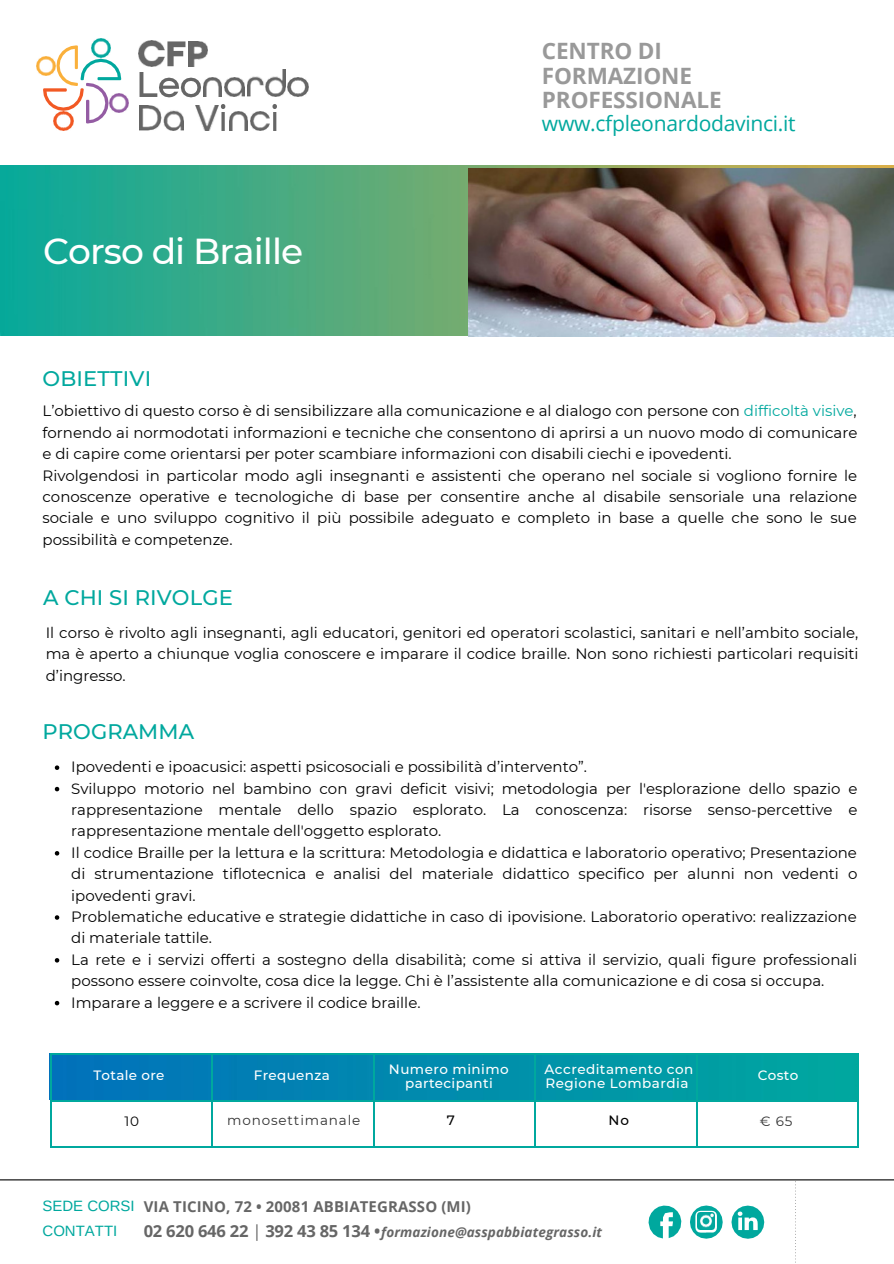
<style>
.page{position:relative;width:894px;height:1264px;background:#fff}
.page>*{position:absolute;margin:0;border:0;box-sizing:border-box;transform-origin:0 0}
.t1{font:500 36px "Montserrat";letter-spacing:-.025em;color:#fff}
.t2{font:700 22.5px/24.8px "Open Sans";letter-spacing:-.005em;color:#999}
.t3{font:500 21px "Montserrat";letter-spacing:.005em;color:#00a89e}
.t4{font:21px "Open Sans";letter-spacing:-.015em;color:#00a89e}
.t5{font:700 16.5px "Open Sans";letter-spacing:-.015em;color:#666}
.t6{font:15px/21.5px "Montserrat";color:#000;text-align:justify}
.t7{font:700 15px "Open Sans";letter-spacing:.01em;color:#666}
.t8{font:15px/24.8px "Arimo";color:#00a89e}
.t9{font:500 13.5px/14.7px "Montserrat";letter-spacing:.035em;color:#fff}
.t10{font:italic 700 13.5px "Open Sans";letter-spacing:.01em;color:#666}
.t11{font:13.5px "Montserrat";letter-spacing:.065em;color:#333}
.t12{font:500 13.5px "Montserrat";color:#000}
.t13{font:13.5px "Montserrat";color:#000}
.s1{color:#00a89e}
.s2{font-weight:400}
</style>
<div class="page">
<svg style="left:167px;top:41px;width:18px;height:25px"></svg>
<svg style="left:139px;top:72px;width:62px;height:25px"></svg>
<svg style="left:43px;top:45px;width:78px;height:78px"></svg>
<svg style="left:221px;top:104px;width:4px;height:27px"></svg>
<svg style="left:272px;top:104px;width:5px;height:27px"></svg>
<img style="left:91px;top:38px;width:19px;height:20px">
<img style="left:138px;top:41px;width:26px;height:26px">
<img style="left:188px;top:41px;width:20px;height:25px">
<img style="left:36px;top:56px;width:19px;height:19px">
<img style="left:248px;top:70px;width:37px;height:27px">
<img style="left:203px;top:77px;width:18px;height:20px">
<img style="left:224px;top:77px;width:21px;height:20px">
<img style="left:288px;top:77px;width:20px;height:20px">
<img style="left:109px;top:94px;width:19px;height:19px">
<img style="left:54px;top:111px;width:19px;height:19px">
<img style="left:139px;top:106px;width:44px;height:25px">
<img style="left:195px;top:106px;width:23px;height:25px">
<img style="left:229px;top:111px;width:18px;height:19px">
<img style="left:250px;top:111px;width:19px;height:19px">
<img style="left:0;top:166px;width:893px;height:170px">
<img style="left:468px;top:169px;width:425px;height:168px">
<svg style="left:55px;top:765px;width:4px;height:5px"></svg>
<svg style="left:55px;top:786px;width:4px;height:5px"></svg>
<svg style="left:55px;top:851px;width:4px;height:4px"></svg>
<svg style="left:55px;top:915px;width:4px;height:4px"></svg>
<svg style="left:55px;top:958px;width:4px;height:4px"></svg>
<svg style="left:55px;top:1000px;width:4px;height:5px"></svg>
<hr style="left:0;top:1179px;width:893px;height:1px;background:#000">
<svg style="left:795px;top:1181px;width:1px;height:81px"></svg>
<svg style="left:731px;top:1205px;width:33px;height:33px"></svg>
<svg style="left:648px;top:1205px;width:33px;height:33px"></svg>
<svg style="left:690px;top:1205px;width:32px;height:33px"></svg>
<img style="left:697px;top:1212px;width:17px;height:17px">
<img style="left:49px;top:1053px;width:808px;height:46px">
<hr style="left:51px;top:1053px;width:160px;height:1px;background:#00a89e">
<hr style="left:213px;top:1053px;width:160px;height:1px;background:#00a89e">
<hr style="left:374px;top:1053px;width:160px;height:1px;background:#00a89e">
<hr style="left:535px;top:1053px;width:161px;height:1px;background:#00a89e">
<hr style="left:697px;top:1053px;width:160px;height:1px;background:#00a89e">
<hr style="left:50px;top:1054px;width:1px;height:45px;background:#00a89e">
<hr style="left:211px;top:1054px;width:2px;height:45px;background:#00a89e">
<hr style="left:373px;top:1054px;width:1px;height:45px;background:#00a89e">
<hr style="left:534px;top:1054px;width:1px;height:45px;background:#00a89e">
<hr style="left:696px;top:1054px;width:1px;height:45px;background:#00a89e">
<hr style="left:857px;top:1054px;width:1px;height:45px;background:#00a89e">
<hr style="left:51px;top:1099px;width:160px;height:2px;background:#00a89e">
<hr style="left:213px;top:1099px;width:160px;height:2px;background:#00a89e">
<hr style="left:374px;top:1099px;width:160px;height:2px;background:#00a89e">
<hr style="left:535px;top:1099px;width:161px;height:2px;background:#00a89e">
<hr style="left:697px;top:1099px;width:160px;height:2px;background:#00a89e">
<hr style="left:50px;top:1101px;width:1px;height:44px;background:#00a89e">
<hr style="left:51px;top:1145px;width:160px;height:1px;background:#00a89e">
<hr style="left:211px;top:1101px;width:2px;height:44px;background:#00a89e">
<hr style="left:213px;top:1145px;width:160px;height:1px;background:#00a89e">
<hr style="left:373px;top:1101px;width:1px;height:44px;background:#00a89e">
<hr style="left:374px;top:1145px;width:160px;height:1px;background:#00a89e">
<hr style="left:534px;top:1101px;width:1px;height:44px;background:#00a89e">
<hr style="left:535px;top:1145px;width:161px;height:1px;background:#00a89e">
<hr style="left:696px;top:1101px;width:1px;height:44px;background:#00a89e">
<hr style="left:697px;top:1145px;width:160px;height:1px;background:#00a89e">
<hr style="left:857px;top:1101px;width:1px;height:44px;background:#00a89e">
<p class="t1" style="left:43px;top:229px;width:261px">Corso di Braille</p>
<p class="t3" style="left:43px;top:366px;width:110px">OBIETTIVI</p>
<p class="t2" style="left:541px;top:38px;width:181px">CENTRO DI<br>FORMAZIONE<br>PROFESSIONALE</p>
<p class="t4" style="left:541px;top:108px;width:255px">www.cfpleonardodavinci.it</p>
<p class="t6" style="left:43px;top:400px;width:816px">L’obiettivo di questo corso è di sensibilizzare alla comunicazione e al dialogo con persone con <span class="s1">difficoltà visive</span>, fornendo ai normodotati informazioni e tecniche che consentono di aprirsi a un nuovo modo di comunicare e di capire come orientarsi per poter scambiare informazioni con disabili ciechi e ipovedenti.</p>
<p class="t6" style="left:43px;top:464px;width:816px">Rivolgendosi in particolar modo agli insegnanti e assistenti che operano nel sociale si vogliono fornire le conoscenze operative e tecnologiche di base per consentire anche al disabile sensoriale una relazione sociale e uno sviluppo cognitivo il più possibile adeguato e completo in base a quelle che sono le sue possibilità e competenze.</p>
<p class="t3" style="left:43px;top:584px;width:191px">A CHI SI RIVOLGE</p>
<p class="t6" style="left:46px;top:621px;width:814px">Il corso è rivolto agli insegnanti, agli educatori, genitori ed operatori scolastici, sanitari e nell’ambito sociale, ma è aperto a chiunque voglia conoscere e imparare il codice braille. Non sono richiesti particolari requisiti d’ingresso.</p>
<p class="t3" style="left:43px;top:719px;width:153px">PROGRAMMA</p>
<p class="t6" style="left:71px;top:756px;width:517px">Ipovedenti e ipoacusici: aspetti psicosociali e possibilità d’intervento”.</p>
<p class="t6" style="left:71px;top:777px;width:787px">Sviluppo motorio nel bambino con gravi deficit visivi; metodologia per l'esplorazione dello spazio e rappresentazione mentale dello spazio esplorato. La conoscenza: risorse senso-percettive e rappresentazione mentale dell'oggetto esplorato.</p>
<p class="t6" style="left:71px;top:841px;width:787px">Il codice Braille per la lettura e la scrittura: Metodologia e didattica e laboratorio operativo; Presentazione di strumentazione tiflotecnica e analisi del materiale didattico specifico per alunni non vedenti o ipovedenti gravi.</p>
<p class="t6" style="left:71px;top:905px;width:786px">Problematiche educative e strategie didattiche in caso di ipovisione. Laboratorio operativo: realizzazione di materiale tattile.</p>
<p class="t6" style="left:71px;top:948px;width:787px">La rete e i servizi offerti a sostegno della disabilità; come si attiva il servizio, quali figure professionali possono essere coinvolte, cosa dice la legge. Chi è l’assistente alla comunicazione e di cosa si occupa.</p>
<p class="t6" style="left:71px;top:991px;width:351px">Imparare a leggere e a scrivere il codice braille.</p>
<p class="t9" style="left:93px;top:1068px;width:73px">Totale ore</p>
<p class="t9" style="left:254px;top:1068px;width:77px">Frequenza</p>
<p class="t11" style="left:227px;top:1111px;width:135px">monosettimanale</p>
<p class="t13" style="left:124px;top:1112px;width:16px">10</p>
<p class="t9" style="left:389px;top:1061px;width:121px">Numero minimo</p>
<p class="t9" style="left:405px;top:1076px;width:89px">partecipanti</p>
<p class="t12" style="left:446px;top:1112px;width:10px">7</p>
<p class="t9" style="left:544px;top:1061px;width:150px">Accreditamento con<br>Regione Lombardia</p>
<p class="t12" style="left:608px;top:1112px;width:22px">No</p>
<p class="t8" style="left:43px;top:1193px;width:94px">SEDE CORSI<br>CONTATTI</p>
<p class="t7" style="left:144px;top:1195px;width:329px">VIA TICINO, 72 • 20081 ABBIATEGRASSO (MI)</p>
<p class="t5" style="left:144px;top:1218px;width:238px">02 620 646 22 <span class="s2">|</span> 392 43 85 134 •</p>
<p class="t10" style="left:381px;top:1222px;width:222px">formazione@asspabbiategrasso.it</p>
<p class="t9" style="left:757px;top:1068px;width:42px">Costo</p>
<p class="t11" style="left:759px;top:1112px;width:34px">€ 65</p>
</div>
